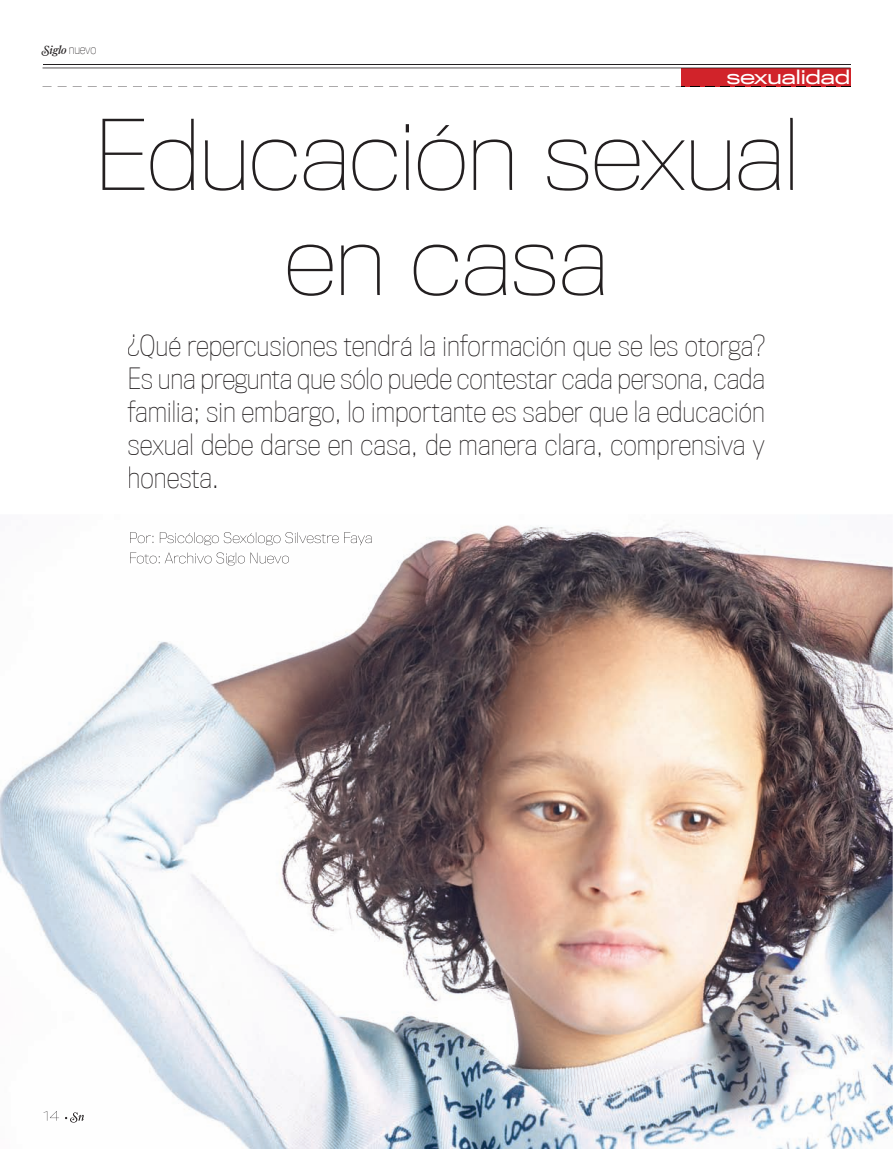
<style>
.page{position:relative;width:893px;height:1149px;background:#fff}
.page>*{position:absolute;margin:0;border:0;box-sizing:border-box;transform-origin:0 0}
.t1{font:100 90px/105px "Titling Gothic FB Normal";letter-spacing:-.025em;color:#231f20;text-align:center}
.t2{font:100 27px/33px "Titling Gothic FB Narrow";letter-spacing:.005em;color:#231f20;text-align:justify}
.t3{font:18px "Titling Gothic FB Wide";letter-spacing:-.035em;color:#fff}
.t4{font:12px "Farnham Display Reg Ital Swash";letter-spacing:-.015em;color:#231f20}
.s1{font-family:"Titling Gothic FB Narrow";font-weight:100}
</style>
<div class="page">
<img style="left:0;top:524px;width:893px;height:624px">
<img style="left:44px;top:1110px;width:15px;height:10px">
<svg style="left:65px;top:1111px;width:19px;height:11px"></svg>
<div style="left:681px;top:68px;width:169px;height:18px;background:#d1232a"></div>
<hr style="left:43px;top:64px;width:807px;height:1px;background:#231f20">
<svg style="left:43px;top:68px;width:638px;height:1px"></svg>
<hr style="left:681px;top:68px;width:169px;height:1px;background:#040000">
<img style="left:130px;top:532px;width:242px;height:13px">
<img style="left:130px;top:552px;width:159px;height:13px">
<p class="t4" style="left:43px;top:43px;width:55px">Siglo <span class="s1">nuevo</span></p>
<p class="t3" style="left:726px;top:66px;width:125px">sexualidad</p>
<p class="t1" style="left:93px;top:103px;width:708px">Educación sexual en casa</p>
<p class="t2" style="left:128px;top:329px;width:639px">¿Qué repercusiones tendrá la información que se les otorga?<br>Es una pregunta que sólo puede contestar cada persona, cada familia; sin embargo, lo importante es saber que la educación sexual debe darse en casa, de manera clara, comprensiva y honesta.</p>
</div>
